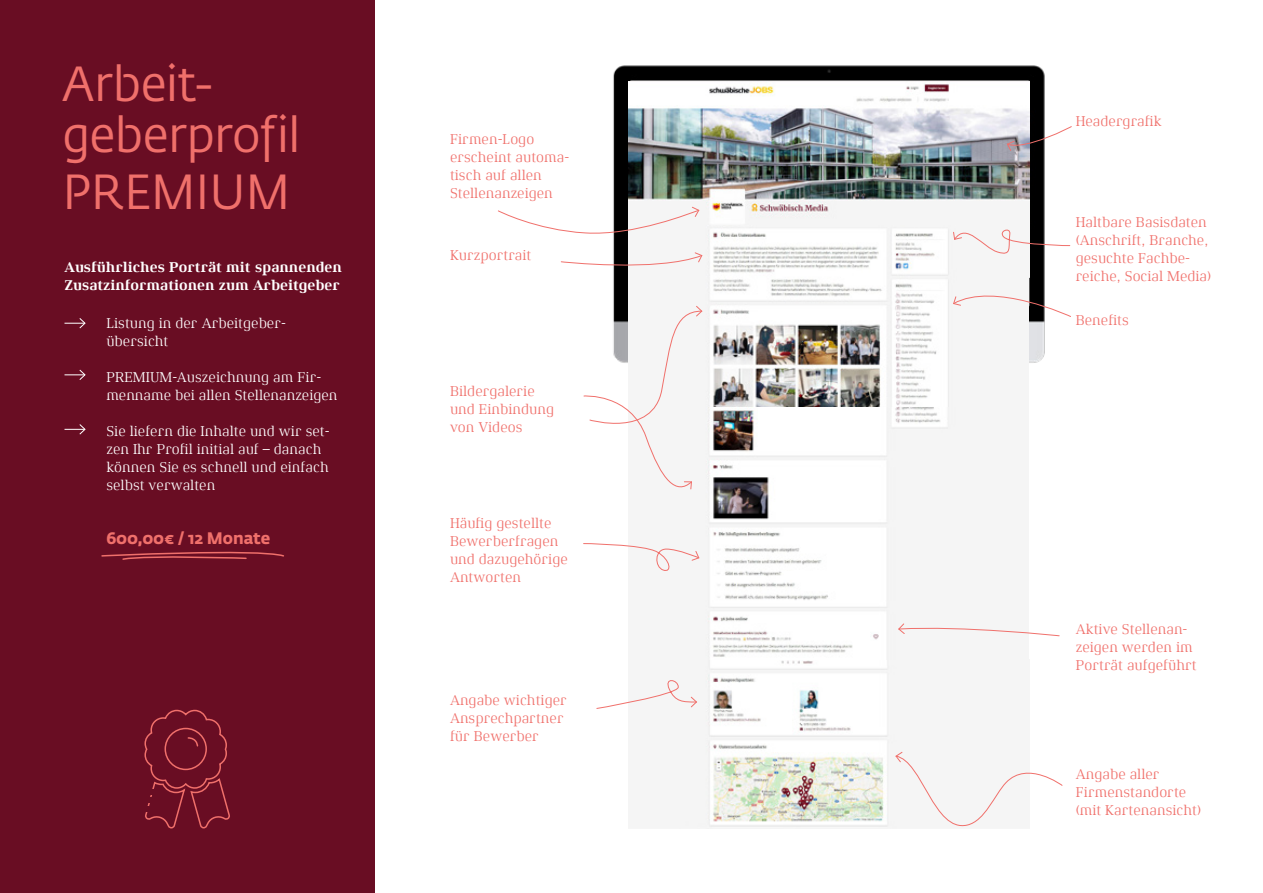
<style>
.page{position:relative;width:1263px;height:893px;background:#fff}
.page>*{position:absolute;margin:0;border:0;box-sizing:border-box;transform-origin:0 0}
.t1{font:48.75px/51px "Fedra Sans Std";letter-spacing:-.01em;color:#f0706b}
.t2{font:700 16.5px "Fedra Sans Std";color:#f0706b}
.t3{font:14.25px/18px "Xenois Serif Pro";color:#f0706b}
.t4{font:14.25px/18px "Xenois Serif Pro";color:#fff}
.t5{font:700 14.25px/18px "Xenois Serif Pro";color:#fff}
</style>
<div class="page">
<div style="left:0;top:0;width:374px;height:893px;background:#690d23"></div>
<svg style="left:101px;top:551px;width:183px;height:9px"></svg>
<svg style="left:64px;top:318px;width:22px;height:11px"></svg>
<svg style="left:64px;top:369px;width:22px;height:11px"></svg>
<svg style="left:64px;top:424px;width:22px;height:11px"></svg>
<img style="left:613px;top:65px;width:458px;height:298px">
<img style="left:628px;top:81px;width:401px;height:144px">
<img style="left:628px;top:225px;width:401px;height:183px">
<img style="left:705px;top:408px;width:251px;height:169px">
<img style="left:685px;top:577px;width:212px;height:251px">
<svg style="left:560px;top:252px;width:143px;height:20px"></svg>
<svg style="left:583px;top:305px;width:120px;height:185px"></svg>
<svg style="left:583px;top:543px;width:117px;height:28px"></svg>
<svg style="left:596px;top:676px;width:101px;height:33px"></svg>
<svg style="left:895px;top:751px;width:168px;height:77px"></svg>
<svg style="left:1006px;top:126px;width:66px;height:25px"></svg>
<svg style="left:953px;top:222px;width:117px;height:35px"></svg>
<svg style="left:953px;top:281px;width:118px;height:36px"></svg>
<svg style="left:498px;top:206px;width:202px;height:31px"></svg>
<svg style="left:898px;top:623px;width:162px;height:13px"></svg>
<svg style="left:144px;top:709px;width:86px;height:120px"></svg>
<div style="left:144px;top:807px;width:14px;height:5px;background:#690d23"></div>
<div style="left:144px;top:798px;width:14px;height:5px;background:#690d23"></div>
<div style="left:144px;top:789px;width:14px;height:5px;background:#690d23"></div>
<h1 class="t1" style="left:62px;top:60px;width:239px">Arbeit&shy;geberprofil</h1>
<h1 class="t1" style="left:63px;top:168px;width:229px">PREMIUM</h1>
<p class="t5" style="left:64px;top:258px;width:279px">Ausführliches Porträt mit spannenden<br>Zusatzinformationen zum Arbeitgeber</p>
<p class="t4" style="left:106px;top:314px;width:181px">Listung in der Arbeitgeber&shy;übersicht</p>
<p class="t4" style="left:106px;top:368px;width:233px">PREMIUM-Auszeichnung am Fir&shy;menname bei allen Stellenanzeigen</p>
<p class="t4" style="left:106px;top:422px;width:225px">Sie liefern die Inhalte und wir set&shy;zen Ihr Profil initial auf – danach können Sie es schnell und einfach selbst verwalten</p>
<p class="t2" style="left:106px;top:527px;width:166px">600,00€ / 12 Monate</p>
<p class="t3" style="left:450px;top:130px;width:121px">Firmen-Logo erscheint automa&shy;tisch auf allen<br>Stellenanzeigen</p>
<p class="t3" style="left:450px;top:247px;width:83px">Kurzportrait</p>
<p class="t3" style="left:450px;top:382px;width:106px">Bildergalerie und Einbindung von Videos</p>
<p class="t3" style="left:450px;top:514px;width:119px">Häufig gestellte<br>Bewerberfragen und dazugehörige<br>Antworten</p>
<p class="t3" style="left:450px;top:691px;width:118px">Angabe wichtiger<br>Ansprechpartner für Bewerber</p>
<p class="t3" style="left:1076px;top:112px;width:87px">Headergrafik</p>
<p class="t3" style="left:1076px;top:213px;width:137px">Haltbare Basisdaten (Anschrift, Branche, gesuchte Fachbe&shy;reiche, Social Media)</p>
<p class="t3" style="left:1076px;top:311px;width:55px">Benefits</p>
<p class="t3" style="left:1076px;top:620px;width:123px">Aktive Stellenan&shy;zeigen werden im<br>Porträt aufgeführt</p>
<p class="t3" style="left:1076px;top:765px;width:127px">Angabe aller<br>Firmenstandorte (mit Kartenansicht)</p>
</div>
